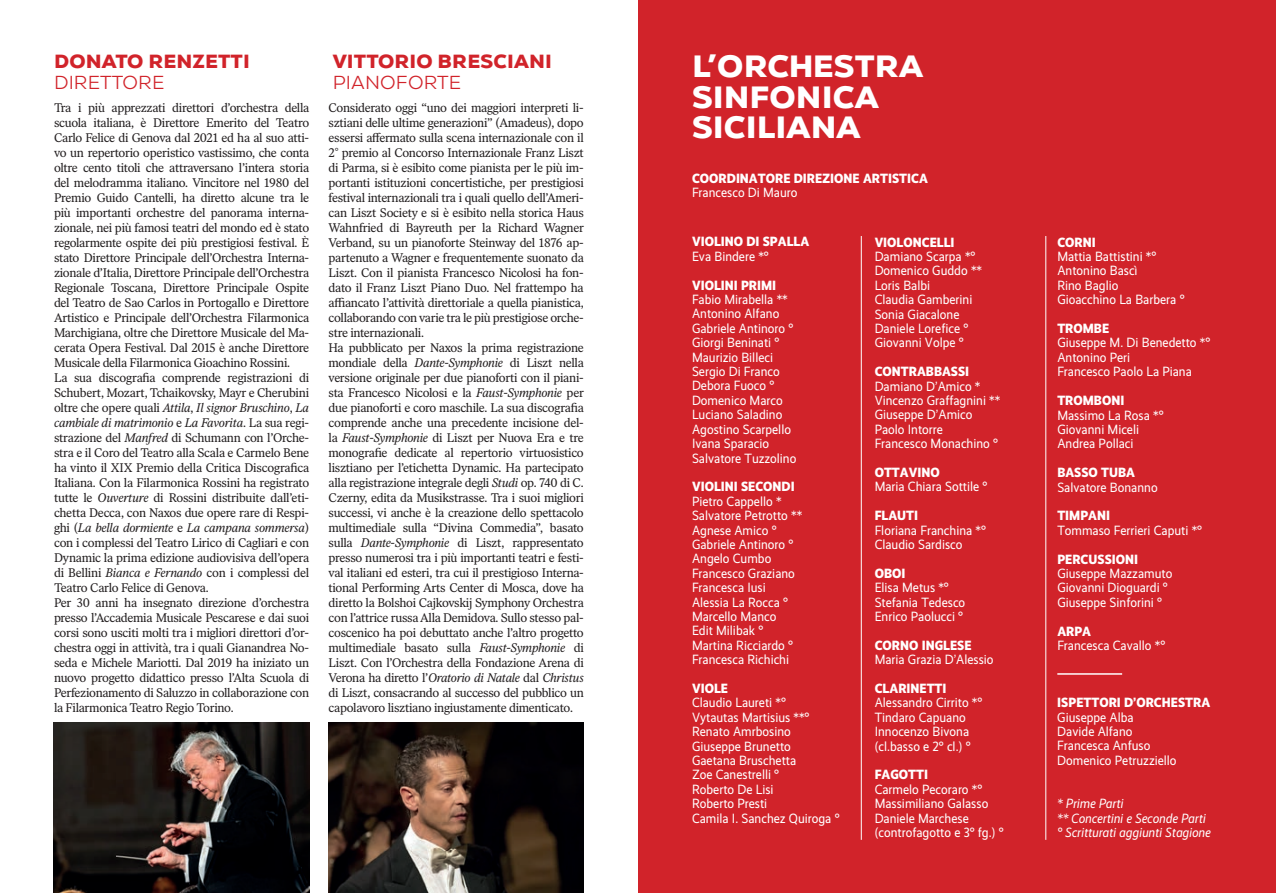
<style>
.page{position:relative;width:1276px;height:893px;background:#fff}
.page>*{position:absolute;margin:0;border:0;box-sizing:border-box;transform-origin:0 0}
.t1{font:900 31.5px/30.5px "Object";color:#fff}
.t2{font:900 19.5px "Object";letter-spacing:.005em;color:#d1232a}
.t3{font:300 19.5px "Object";letter-spacing:.005em;color:#d1232a}
.t4{font:13.5px/14.4px "Realist Narrow";color:#fff}
.t5{font:800 13.5px "Realist Narrow";color:#fff}
.t6{font:italic 13.5px/14.4px "Realist Narrow";color:#fff}
.t7{font:12.45px/15px "Ivar Text";letter-spacing:-.02em;color:#231f20;scale:.96 1}
.s1{font-style:italic}
</style>
<div class="page">
<div style="left:638px;top:0;width:638px;height:893px;background:#d1232a"></div>
<hr style="left:1057px;top:673px;width:65px;height:2px;background:#fff">
<hr style="left:861px;top:236px;width:1px;height:604px;background:#fff">
<hr style="left:1045px;top:236px;width:1px;height:604px;background:#fff">
<img style="left:328px;top:723px;width:256px;height:170px">
<img style="left:53px;top:723px;width:256px;height:170px">
<h2 class="t2" style="left:54px;top:46px;width:197px">DONATO RENZETTI</h2>
<h2 class="t3" style="left:54px;top:68px;width:112px">DIRETTORE</h2>
<p class="t7" style="left:54px;top:100px;width:267px">Tra i più apprezzati direttori d’orchestra della scuola italiana, è Direttore Emerito del Teatro Carlo Felice di Genova dal 2021 ed ha al suo atti&shy;vo un repertorio operistico vastissimo, che conta oltre cento titoli che attraversano l’intera storia del melodramma italiano. Vincitore nel 1980 del Premio Guido Cantelli, ha diretto alcune tra le più importanti orchestre del panorama interna&shy;zionale, nei più famosi teatri del mondo ed è stato regolarmente ospite dei più prestigiosi festival. È stato Direttore Principale dell’Orchestra Interna&shy;zionale d’Italia, Direttore Principale dell’Orchestra Regionale Toscana, Direttore Principale Ospite del Teatro de Sao Carlos in Portogallo e Direttore Artistico e Principale dell’Orchestra Filarmonica Marchigiana, oltre che Direttore Musicale del Ma&shy;cerata Opera Festival. Dal 2015 è anche Direttore Musicale della Filarmonica Gioachino Rossini.<br>La sua discografia comprende registrazioni di Schubert, Mozart, Tchaikovsky, Mayr e Cherubini oltre che opere quali <span class="s1">Attila</span>, <span class="s1">Il signor Bruschino</span>, <span class="s1">La cambiale di matrimonio</span> e <span class="s1">La Favorita</span>. La sua regi&shy;strazione del <span class="s1">Manfred</span> di Schumann con l’Orche&shy;stra e il Coro del Teatro alla Scala e Carmelo Bene ha vinto il XIX Premio della Critica Discografica Italiana. Con la Filarmonica Rossini ha registrato tutte le <span class="s1">Ouverture</span> di Rossini distribuite dall’eti&shy;chetta Decca, con Naxos due opere rare di Respi&shy;ghi (<span class="s1">La bella dormiente</span> e <span class="s1">La campana sommersa</span>) con i complessi del Teatro Lirico di Cagliari e con Dynamic la prima edizione audiovisiva dell’opera di Bellini <span class="s1">Bianca e Fernando</span> con i complessi del Teatro Carlo Felice di Genova.<br>Per 30 anni ha insegnato direzione d’orchestra presso l’Accademia Musicale Pescarese e dai suoi corsi sono usciti molti tra i migliori direttori d’or&shy;chestra oggi in attività, tra i quali Gianandrea No&shy;seda e Michele Mariotti. Dal 2019 ha iniziato un nuovo progetto didattico presso l’Alta Scuola di Perfezionamento di Saluzzo in collaborazione con la Filarmonica Teatro Regio Torino.</p>
<h2 class="t2" style="left:333px;top:46px;width:221px">VITTORIO BRESCIANI</h2>
<h2 class="t3" style="left:333px;top:68px;width:130px">PIANOFORTE</h2>
<p class="t7" style="left:328px;top:100px;width:267px">Considerato oggi “uno dei maggiori interpreti li&shy;sztiani delle ultime generazioni” (Amadeus), dopo essersi affermato sulla scena internazionale con il 2° premio al Concorso Internazionale Franz Liszt di Parma, si è esibito come pianista per le più im&shy;portanti istituzioni concertistiche, per prestigiosi festival internazionali tra i quali quello dell’Ameri&shy;can Liszt Society e si è esibito nella storica Haus Wahnfried di Bayreuth per la Richard Wagner Verband, su un pianoforte Steinway del 1876 ap&shy;partenuto a Wagner e frequentemente suonato da Liszt. Con il pianista Francesco Nicolosi ha fon&shy;dato il Franz Liszt Piano Duo. Nel frattempo ha affiancato l’attività direttoriale a quella pianistica, collaborando con varie tra le più prestigiose orche&shy;stre internazionali.<br>Ha pubblicato per Naxos la prima registrazione mondiale della <span class="s1">Dante-Symphonie</span> di Liszt nella versione originale per due pianoforti con il piani&shy;sta Francesco Nicolosi e la <span class="s1">Faust-Symphonie</span> per due pianoforti e coro maschile. La sua discografia comprende anche una precedente incisione del&shy;la <span class="s1">Faust-Symphonie</span> di Liszt per Nuova Era e tre monografie dedicate al repertorio virtuosistico lisztiano per l’etichetta Dynamic. Ha partecipato alla registrazione integrale degli <span class="s1">Studi</span> op. 740 di C.<br>Czerny, edita da Musikstrasse. Tra i suoi migliori successi, vi anche è la creazione dello spettacolo multimediale sulla “Divina Commedia”, basato sulla <span class="s1">Dante-Symphonie</span> di Liszt, rappresentato presso numerosi tra i più importanti teatri e festi&shy;val italiani ed esteri, tra cui il prestigioso Interna&shy;tional Performing Arts Center di Mosca, dove ha diretto la Bolshoi Cajkovskij Symphony Orchestra con l’attrice russa Alla Demidova. Sullo stesso pal&shy;coscenico ha poi debuttato anche l’altro progetto multimediale basato sulla <span class="s1">Faust-Symphonie</span> di Liszt. Con l’Orchestra della Fondazione Arena di Verona ha diretto l’<span class="s1">Oratorio di Natale</span> dal <span class="s1">Christus </span>di Liszt, consacrando al successo del pubblico un capolavoro lisztiano ingiustamente dimenticato.</p>
<h1 class="t1" style="left:692px;top:49px;width:233px">L’ORCHESTRA<br>SINFONICA<br>SICILIANA</h1>
<p class="t5" style="left:692px;top:170px;width:237px">COORDINATORE DIREZIONE ARTISTICA</p>
<p class="t4" style="left:692px;top:185px;width:107px">Francesco Di Mauro</p>
<p class="t5" style="left:692px;top:234px;width:119px">VIOLINO DI SPALLA</p>
<p class="t4" style="left:692px;top:249px;width:78px">Eva Bindere *°</p>
<p class="t5" style="left:692px;top:277px;width:86px">VIOLINI PRIMI</p>
<p class="t4" style="left:692px;top:292px;width:106px">Fabio Mirabella **<br>Antonino Alfano<br>Gabriele Antinoro °<br>Giorgi Beninati °<br>Maurizio Billeci<br>Sergio Di Franco<br>Debora Fuoco °<br>Domenico Marco<br>Luciano Saladino<br>Agostino Scarpello<br>Ivana Sparacio<br>Salvatore Tuzzolino</p>
<p class="t5" style="left:692px;top:479px;width:104px">VIOLINI SECONDI</p>
<p class="t4" style="left:692px;top:494px;width:112px">Pietro Cappello *<br>Salvatore Petrotto **<br>Agnese Amico °<br>Gabriele Antinoro °<br>Angelo Cumbo<br>Francesco Graziano<br>Francesca Iusi<br>Alessia La Rocca °<br>Marcello Manco<br>Edit Milibak °<br>Martina Ricciardo °<br>Francesca Richichi</p>
<p class="t5" style="left:692px;top:680px;width:37px">VIOLE</p>
<p class="t4" style="left:692px;top:696px;width:149px">Claudio Laureti *°<br>Vytautas Martisius **°<br>Renato Amrbosino<br>Giuseppe Brunetto<br>Gaetana Bruschetta<br>Zoe Canestrelli °<br>Roberto De Lisi<br>Roberto Presti<br>Camila I. Sanchez Quiroga °</p>
<p class="t5" style="left:874px;top:234px;width:81px">VIOLONCELLI</p>
<p class="t4" style="left:874px;top:249px;width:109px">Damiano Scarpa *°<br>Domenico Guddo **<br>Loris Balbi<br>Claudia Gamberini<br>Sonia Giacalone<br>Daniele Lorefice °<br>Giovanni Volpe °</p>
<p class="t5" style="left:874px;top:364px;width:96px">CONTRABBASSI</p>
<p class="t4" style="left:874px;top:379px;width:127px">Damiano D’Amico *<br>Vincenzo Graffagnini **<br>Giuseppe D’Amico<br>Paolo Intorre<br>Francesco Monachino °</p>
<p class="t5" style="left:874px;top:464px;width:66px">OTTAVINO</p>
<p class="t4" style="left:874px;top:480px;width:114px">Maria Chiara Sottile °</p>
<p class="t5" style="left:874px;top:508px;width:45px">FLAUTI</p>
<p class="t4" style="left:874px;top:523px;width:113px">Floriana Franchina *°<br>Claudio Sardisco</p>
<p class="t5" style="left:874px;top:565px;width:32px">OBOI</p>
<p class="t4" style="left:874px;top:580px;width:92px">Elisa Metus *°<br>Stefania Tedesco<br>Enrico Paolucci °</p>
<p class="t5" style="left:874px;top:637px;width:98px">CORNO INGLESE</p>
<p class="t4" style="left:874px;top:653px;width:120px">Maria Grazia D’Alessio</p>
<p class="t5" style="left:874px;top:680px;width:73px">CLARINETTI</p>
<p class="t4" style="left:874px;top:696px;width:109px">Alessandro Cirrito *°<br>Tindaro Capuano<br>Innocenzo Bivona (cl.basso e 2° cl.) °</p>
<p class="t5" style="left:874px;top:767px;width:55px">FAGOTTI</p>
<p class="t4" style="left:874px;top:782px;width:130px">Carmelo Pecoraro *°<br>Massimiliano Galasso<br>Daniele Marchese (controfagotto e 3° fg.) °</p>
<p class="t5" style="left:1057px;top:234px;width:40px">CORNI</p>
<p class="t4" style="left:1057px;top:249px;width:129px">Mattia Battistini *°<br>Antonino Bascì<br>Rino Baglio<br>Gioacchino La Barbera °</p>
<p class="t5" style="left:1057px;top:320px;width:53px">TROMBE</p>
<p class="t4" style="left:1057px;top:336px;width:154px">Giuseppe M. Di Benedetto *°<br>Antonino Peri<br>Francesco Paolo La Piana</p>
<p class="t5" style="left:1057px;top:392px;width:68px">TROMBONI</p>
<p class="t4" style="left:1057px;top:408px;width:108px">Massimo La Rosa *°<br>Giovanni Miceli<br>Andrea Pollaci</p>
<p class="t5" style="left:1057px;top:464px;width:79px">BASSO TUBA</p>
<p class="t4" style="left:1057px;top:480px;width:102px">Salvatore Bonanno</p>
<p class="t5" style="left:1057px;top:508px;width:54px">TIMPANI</p>
<p class="t4" style="left:1057px;top:523px;width:146px">Tommaso Ferrieri Caputi *°</p>
<p class="t5" style="left:1057px;top:551px;width:82px">PERCUSSIONI</p>
<p class="t4" style="left:1057px;top:566px;width:117px">Giuseppe Mazzamuto<br>Giovanni Dioguardi °<br>Giuseppe Sinforini °</p>
<p class="t5" style="left:1057px;top:623px;width:35px">ARPA</p>
<p class="t4" style="left:1057px;top:638px;width:109px">Francesca Cavallo *°</p>
<p class="t5" style="left:1057px;top:695px;width:154px">ISPETTORI D’ORCHESTRA</p>
<p class="t4" style="left:1057px;top:710px;width:121px">Giuseppe Alba<br>Davide Alfano<br>Francesca Anfuso<br>Domenico Petruzziello</p>
<p class="t6" style="left:1057px;top:796px;width:155px">* Prime Parti<br>** Concertini e Seconde Parti ° Scritturati aggiunti Stagione</p>
</div>
